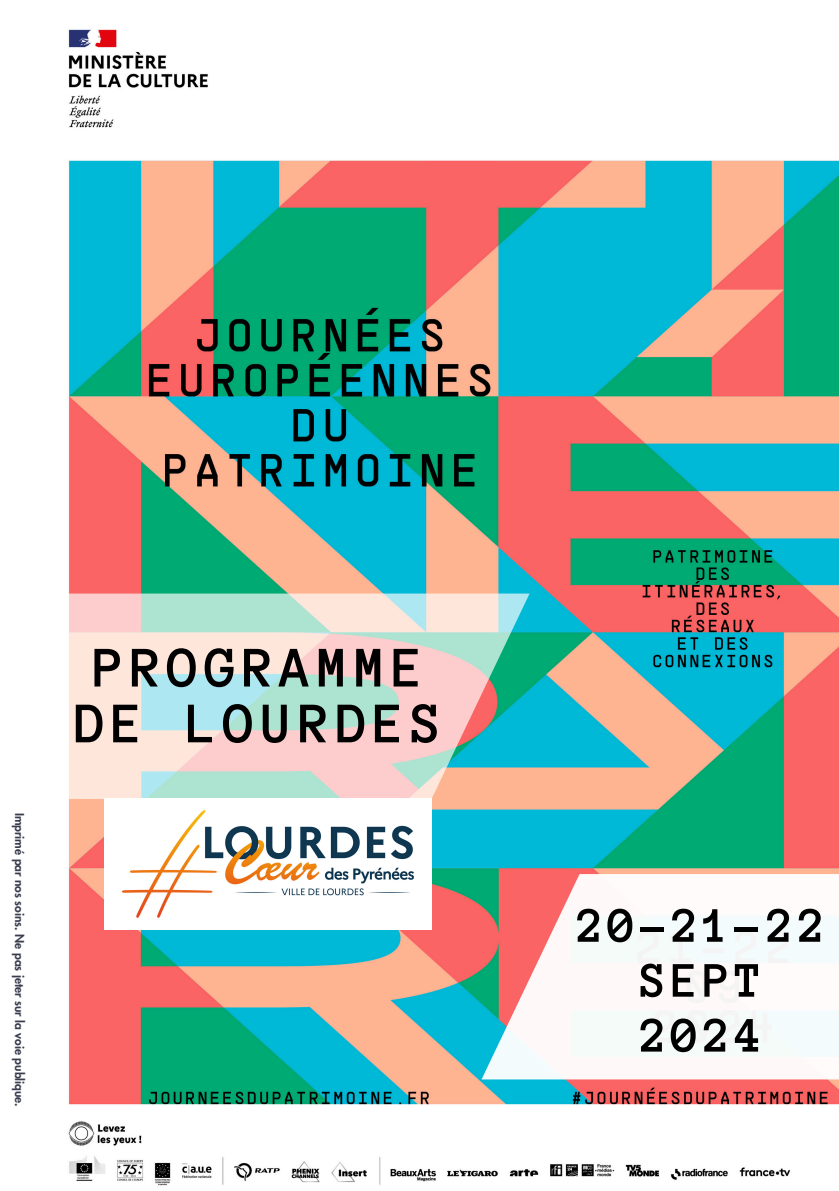
<style>
.page{position:relative;width:839px;height:1191px;background:#fff}
.page>*{position:absolute;margin:0;border:0;box-sizing:border-box;transform-origin:0 0}
.t1{font:700 59px/55.8px "Anonymous Pro";letter-spacing:.09em;color:#000;text-align:center}
.t2{font:700 51px "Anonymous Pro";letter-spacing:.075em;color:#000}
.t3{font:800 12px "Futura LT Pro";color:#3a3d4e}
</style>
<div class="page">
<img style="left:68px;top:29px;width:770px;height:1157px">
<svg style="left:68px;top:594px;width:461px;height:205px;background:#d2d8d0"></svg>
<img style="left:104px;top:799px;width:327px;height:130px">
<svg style="left:481px;top:874px;width:357px;height:205px"></svg>
<h3 class="t3" style="left:25px;top:813px;width:296px;rotate:90deg">Imprimé par nos soins. Ne pas jeter sur la voie publique.</h3>
<p class="t1" style="left:74px;top:640px;width:370px">PROGRAMME<br>DE LOURDES</p>
<p class="t2" style="left:576px;top:900px;width:251px">20-21-22</p>
<h3 class="t2" style="left:640px;top:955px;width:124px">SEPT</h3>
<h2 class="t2" style="left:640px;top:1010px;width:124px">2024</h2>
</div>
